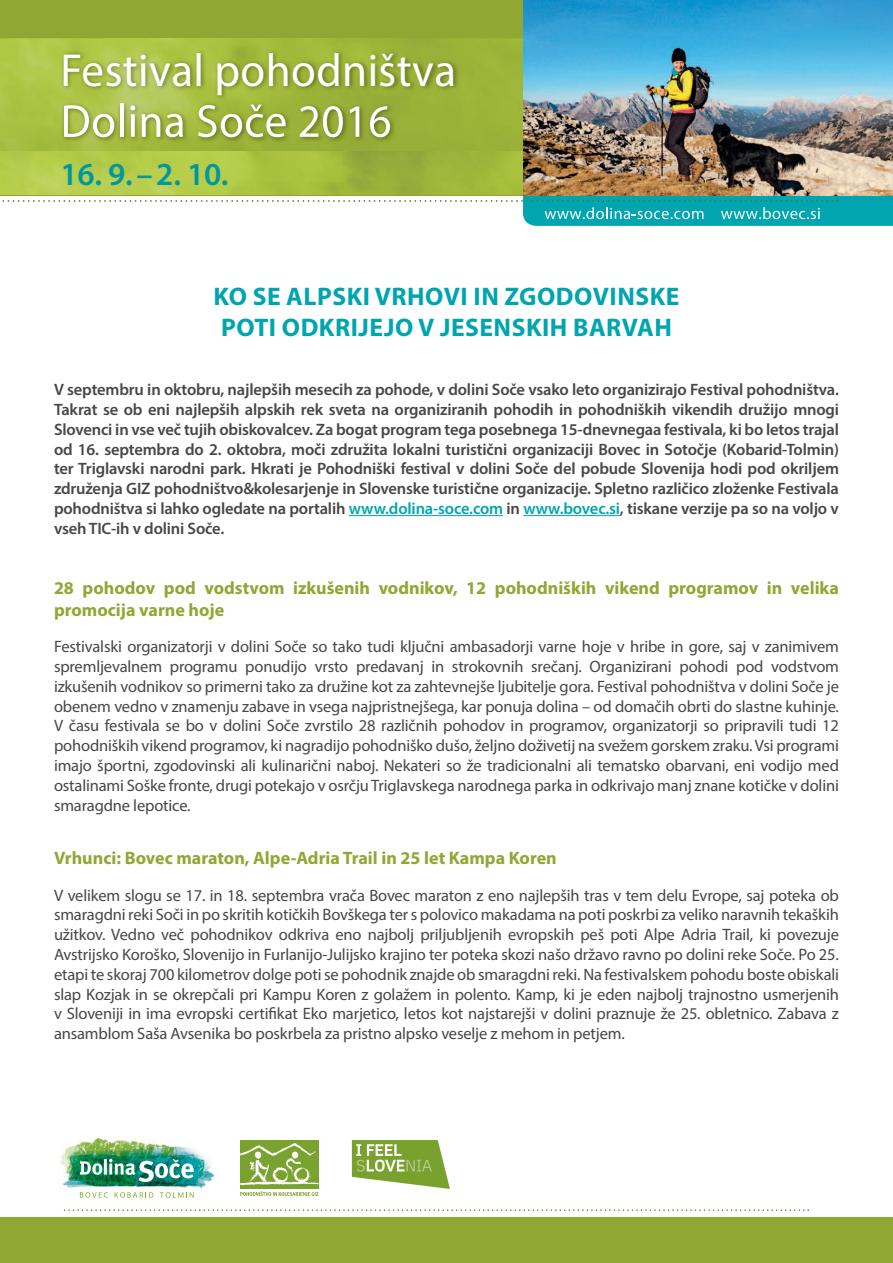
<style>
.page{position:relative;width:893px;height:1263px;background:#fff}
.page>*{position:absolute;margin:0;border:0;box-sizing:border-box;transform-origin:0 0}
.t1{font:46.5px "Myriad Pro";letter-spacing:.01em;color:#fff}
.t2{font:600 32.25px "Myriad Pro";color:#0097a0}
.t3{font:700 25.5px "Myriad Pro";letter-spacing:.02em;color:#00a5af}
.t4{font:700 18px/21.6px "Myriad Pro";color:#90a734}
.Paragraph_Style_1{font:16.5px/19.8px "Myriad Pro";letter-spacing:-.01em;color:#484646;text-align:justify}
.Paragraph_Style_1-2{font:600 16.5px/19.8px "Myriad Pro";letter-spacing:-.01em;color:#484646;text-align:justify}
.s1{color:#00a5ae}
</style>
<div class="page">
<div style="left:0;top:1217px;width:893px;height:46px;background:#90a734"></div>
<div style="left:0;top:0;width:526px;height:196px;background:#90a734"></div>
<div style="left:442px;top:38px;width:81px;height:113px;background:#9cb438"></div>
<img style="left:0;top:143px;width:299px;height:8px">
<img style="left:0;top:38px;width:105px;height:105px">
<img style="left:105px;top:38px;width:308px;height:12px">
<img style="left:0;top:151px;width:523px;height:44px">
<svg style="left:64px;top:1209px;width:745px;height:2px"></svg>
<img style="left:523px;top:0;width:370px;height:196px">
<img style="left:60px;top:50px;width:400px;height:93px">
<svg style="left:64px;top:105px;width:50px;height:32px;background:#c1cf85"></svg>
<hr style="left:120px;top:104px;width:4px;height:33px;background:#fff">
<svg style="left:130px;top:105px;width:5px;height:32px"></svg>
<svg style="left:142px;top:114px;width:18px;height:23px"></svg>
<svg style="left:166px;top:114px;width:17px;height:23px"></svg>
<svg style="left:198px;top:105px;width:88px;height:32px"></svg>
<svg style="left:300px;top:106px;width:43px;height:31px"></svg>
<svg style="left:350px;top:107px;width:9px;height:30px"></svg>
<svg style="left:370px;top:106px;width:20px;height:31px"></svg>
<svg style="left:2px;top:196px;width:891px;height:30px"></svg>
<svg style="left:318px;top:1140px;width:1px;height:56px"></svg>
<div style="left:240px;top:1140px;width:78px;height:49px;background:#79a32e"></div>
<svg style="left:240px;top:1143px;width:78px;height:53px"></svg>
<svg style="left:352px;top:1140px;width:98px;height:49px"></svg>
<img style="left:60px;top:1137px;width:155px;height:61px">
<svg style="left:80px;top:1159px;width:114px;height:23px"></svg>
<svg style="left:80px;top:1192px;width:28px;height:6px"></svg>
<svg style="left:115px;top:1192px;width:38px;height:6px"></svg>
<svg style="left:160px;top:1192px;width:34px;height:6px"></svg>
<hr style="left:349px;top:515px;width:154px;height:1px;background:#00a5ae">
<hr style="left:523px;top:515px;width:97px;height:1px;background:#00a5ae">
<p class="t1" style="left:61px;top:42px;width:397px">Festival pohodništva</p>
<p class="t2" style="left:61px;top:153px;width:169px">16. 9. – 2. 10.</p>
<p class="t3" style="left:213px;top:280px;width:468px">KO SE ALPSKI VRHOVI IN ZGODOVINSKE</p>
<p class="t3" style="left:221px;top:311px;width:452px">POTI ODKRIJEJO V JESENSKIH BARVAH</p>
<p class="Paragraph_Style_1-2" style="left:54px;top:379px;width:786px">V septembru in oktobru, najlepših mesecih za pohode, v dolini Soče vsako leto organizirajo Festival pohodništva.<br>Takrat se ob eni najlepših alpskih rek sveta na organiziranih pohodih in pohodniških vikendih družijo mnogi Slovenci in vse več tujih obiskovalcev. Za bogat program tega posebnega 15-dnevnegaa festivala, ki bo letos trajal od 16. septembra do 2. oktobra, moči združita lokalni turistični organizaciji Bovec in Sotočje (Kobarid-Tolmin) ter Triglavski narodni park. Hkrati je Pohodniški festival v dolini Soče del pobude Slovenija hodi pod okriljem združenja GIZ pohodništvo&amp;kolesarjenje in Slovenske turistične organizacije. Spletno različico zloženke Festivala pohodništva si lahko ogledate na portalih <span class="s1">www.dolina-soce.com</span> in <span class="s1">www.bovec.si</span>, tiskane verzije pa so na voljo v vseh TIC-ih v dolini Soče.</p>
<p class="t4" style="left:54px;top:577px;width:786px">28 pohodov pod vodstvom izkušenih vodnikov, 12 pohodniških vikend programov in velika promocija varne hoje</p>
<p class="Paragraph_Style_1" style="left:54px;top:636px;width:787px">Festivalski organizatorji v dolini Soče so tako tudi ključni ambasadorji varne hoje v hribe in gore, saj v zanimivem spremljevalnem programu ponudijo vrsto predavanj in strokovnih srečanj. Organizirani pohodi pod vodstvom izkušenih vodnikov so primerni tako za družine kot za zahtevnejše ljubitelje gora. Festival pohodništva v dolini Soče je obenem vedno v znamenju zabave in vsega najpristnejšega, kar ponuja dolina – od domačih obrti do slastne kuhinje.<br>V času festivala se bo v dolini Soče zvrstilo 28 različnih pohodov in programov, organizatorji so pripravili tudi 12 pohodniških vikend programov, ki nagradijo pohodniško dušo, željno doživetij na svežem gorskem zraku. Vsi programi imajo športni, zgodovinski ali kulinarični naboj. Nekateri so že tradicionalni ali tematsko obarvani, eni vodijo med ostalinami Soške fronte, drugi potekajo v osrčju Triglavskega narodnega parka in odkrivajo manj znane kotičke v dolini smaragdne lepotice.</p>
<p class="t4" style="left:54px;top:847px;width:504px">Vrhunci: Bovec maraton, Alpe-Adria Trail in 25 let Kampa Koren</p>
<p class="Paragraph_Style_1" style="left:54px;top:885px;width:786px">V velikem slogu se 17. in 18. septembra vrača Bovec maraton z eno najlepših tras v tem delu Evrope, saj poteka ob smaragdni reki Soči in po skritih kotičkih Bovškega ter s polovico makadama na poti poskrbi za veliko naravnih tekaških užitkov. Vedno več pohodnikov odkriva eno najbolj priljubljenih evropskih peš poti Alpe Adria Trail, ki povezuje Avstrijsko Koroško, Slovenijo in Furlanijo-Julijsko krajino ter poteka skozi našo državo ravno po dolini reke Soče. Po 25. etapi te skoraj 700 kilometrov dolge poti se pohodnik znajde ob smaragdni reki. Na festivalskem pohodu boste obiskali slap Kozjak in se okrepčali pri Kampu Koren z golažem in polento. Kamp, ki je eden najbolj trajnostno usmerjenih v Sloveniji in ima evropski certifikat Eko marjetico, letos kot najstarejši v dolini praznuje že 25. obletnico. Zabava z ansamblom Saša Avsenika bo poskrbela za pristno alpsko veselje z mehom in petjem.</p>
</div>
